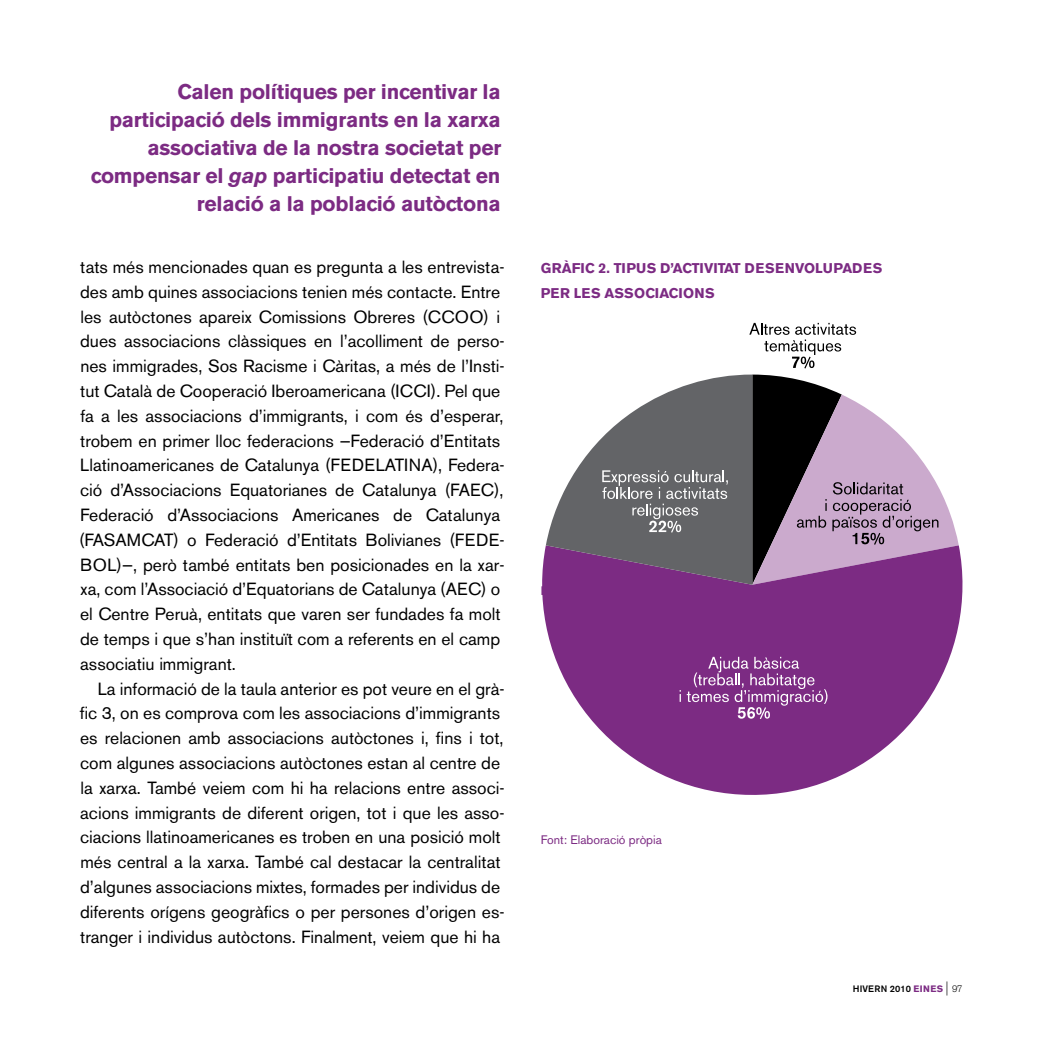
<style>
.page{position:relative;width:1042px;height:1042px;background:#fff}
.page>*{position:absolute;margin:0;border:0;box-sizing:border-box;transform-origin:0 0}
.t1{font:700 21px/28px "Akzidenz Grotesk BE";letter-spacing:-.01em;color:#7c2b83;text-align:right}
.t2{font:17.5px/24.8px "Akzidenz Grotesk BE";color:#000}
.t3{font:700 14px "Akzidenz Grotesk BE";color:#7c2b83}
.t4{font:12.25px "Akzidenz Grotesk BE";color:#7c2b83}
.t5{font:500 9.28px "Akzidenz Grotesk BE";letter-spacing:.02em;color:#000}
.s1{font-style:italic}
.s2{font-weight:700;color:#7c2b83}
.s3{font-weight:300;font-stretch:condensed;font-size:14px}
.s4{font-weight:300}
</style>
<div class="page">
<svg style="left:749px;top:323px;width:107px;height:45px"></svg>
<svg style="left:752px;top:374px;width:207px;height:171px"></svg>
<svg style="left:542px;top:545px;width:420px;height:250px;fill:#7c2b83"></svg>
<svg style="left:679px;top:690px;width:2px;height:12px"></svg>
<svg style="left:687px;top:657px;width:140px;height:62px;background:#904b96"></svg>
<svg style="left:546px;top:374px;width:206px;height:211px;fill:#636467"></svg>
<svg style="left:602px;top:470px;width:126px;height:63px;background:#7b7c7e"></svg>
<p class="t1" style="left:91px;top:78px;width:412px">Calen polítiques per incentivar la participació dels immigrants en la xarxa associativa de la nostra societat per compensar el <span class="s1">gap</span> participatiu detectat en relació a la població autòctona</p>
<p class="t2" style="left:79px;top:254px;width:427px">tats més mencionades quan es pregunta a les entrevista&shy;des amb quines associacions tenien més contacte. Entre les autòctones apareix Comissions Obreres (CCOO) i dues associacions clàssiques en l’acolliment de perso&shy;nes immigrades, Sos Racisme i Càritas, a més de l’Insti&shy;tut Català de Cooperació Iberoamericana (ICCI). Pel que fa a les associacions d’immigrants, i com és d’esperar, trobem en primer lloc federacions —Federació d’Entitats Llatinoamericanes de Catalunya (FEDELATINA), Federa&shy;ció d’Associacions Equatorianes de Catalunya (FAEC), Federació d’Associacions Americanes de Catalunya (FASAMCAT) o Federació d’Entitats Bolivianes (FEDE-BOL)—, però també entitats ben posicionades en la xar&shy;xa, com l’Associació d’Equatorians de Catalunya (AEC) o el Centre Peruà, entitats que varen ser fundades fa molt de temps i que s’han instituït com a referents en el camp associatiu immigrant.</p>
<p class="t2" style="left:80px;top:676px;width:426px;text-indent:18px">La informació de la taula anterior es pot veure en el grà&shy;fic 3, on es comprova com les associacions d’immigrants es relacionen amb associacions autòctones i, fins i tot, com algunes associacions autòctones estan al centre de la xarxa. També veiem com hi ha relacions entre associ&shy;acions immigrants de diferent origen, tot i que les asso&shy;ciacions llatinoamericanes es troben en una posició molt més central a la xarxa. També cal destacar la centralitat d’algunes associacions mixtes, formades per individus de diferents orígens geogràfics o per persones d’origen es&shy;tranger i individus autòctons. Finalment, veiem que hi ha</p>
<p class="t3" style="left:541px;top:260px;width:21px">Gràfic</p>
<p class="t3" style="left:598px;top:260px;width:33px">2. Tipus</p>
<p class="t3" style="left:660px;top:260px;width:22px">d’activitat</p>
<p class="t3" style="left:744px;top:260px;width:11px">desenvolupades</p>
<p class="t3" style="left:541px;top:285px;width:11px">per</p>
<p class="t3" style="left:574px;top:285px;width:10px">les</p>
<p class="t3" style="left:604px;top:285px;width:11px">associacions</p>
<p class="t4" style="left:541px;top:832px;width:122px">Font: Elaboració pròpia</p>
<p class="t5" style="left:853px;top:983px;width:111px">HIVERN 2010 <span class="s2">EINES</span> <span class="s3">|</span> <span class="s4">97</span></p>
</div>
